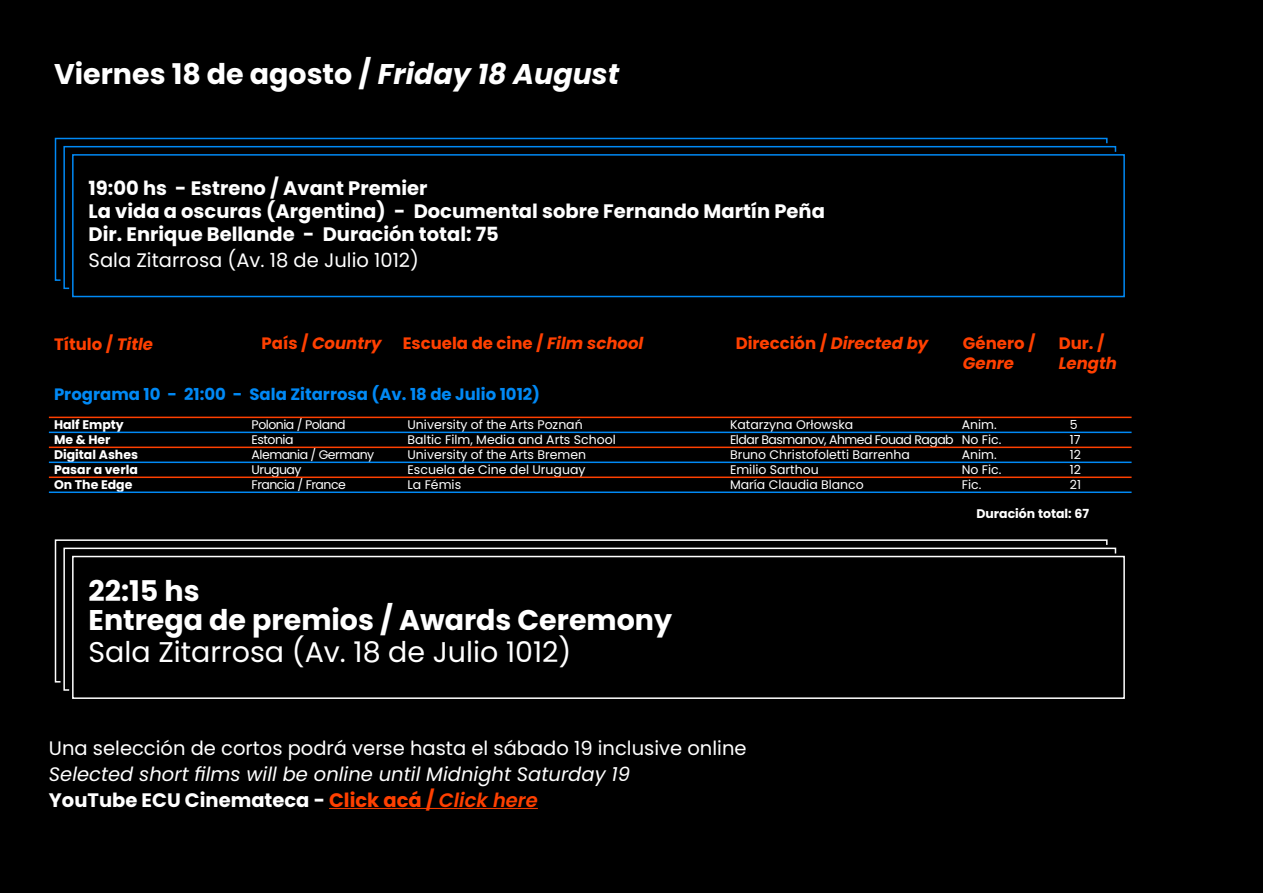
<style>
.page{position:relative;width:1263px;height:893px;background:#000}
.page>*{position:absolute;margin:0;border:0;box-sizing:border-box;transform-origin:0 0}
.t1{font:700 28.5px/28.8px "Poppins";color:#fff}
.t2{font:28.5px "Poppins";color:#fff}
.t3{font:700 19.5px/22.8px "Poppins";color:#fff}
.t4{font:italic 19.5px/25.8px "Poppins";color:#fff}
.t5{font:19.5px "Poppins";color:#fff}
.t6{font:700 16.5px "Poppins";color:#ff4000}
.t7{font:700 16.5px "Poppins";color:#0089f5}
.t8{font:italic 700 16.5px "Poppins";color:#ff4000}
.t9{font:12.45px/15px "Poppins";color:#fff}
.t10{font:700 12.45px/15px "Poppins";color:#fff}
.t11{font:12.45px/15px "Poppins";letter-spacing:-.04em;color:#fff}
.s1{font-style:italic}
.s2{font-style:normal}
.s3{font-weight:700;font-style:normal}
.s4{font-weight:700;font-style:normal;color:#ff4000}
.s5{font-weight:600;color:#ff4000}
</style>
<div class="page">
<hr style="left:329px;top:808px;width:209px;height:1px;background:#ff4000">
<hr style="left:49px;top:417px;width:1082px;height:1px;background:#ff4000">
<hr style="left:49px;top:432px;width:1082px;height:1px;background:#0089f5">
<hr style="left:49px;top:462px;width:1082px;height:1px;background:#0089f5">
<hr style="left:49px;top:491px;width:1082px;height:2px;background:#0089f5">
<hr style="left:49px;top:447px;width:1082px;height:1px;background:#ff4000">
<hr style="left:49px;top:477px;width:1082px;height:1px;background:#ff4000">
<svg style="left:54px;top:137px;width:1071px;height:161px"></svg>
<svg style="left:54px;top:539px;width:1071px;height:160px"></svg>
<h1 class="t1" style="left:54px;top:60px;width:567px">Viernes 18 de agosto / <span class="s1">Friday 18 August</span></h1>
<h2 class="t3" style="left:89px;top:177px;width:738px">19:00 hs - Estreno / Avant Premier<br>La vida a oscuras (Argentina) - Documental sobre Fernando Martín Peña<br>Dir. Enrique Bellande - Duración total: 75</h2>
<h2 class="t5" style="left:89px;top:249px;width:332px">Sala Zitarrosa (Av. 18 de Julio 1012)</h2>
<h3 class="t6" style="left:54px;top:334px;width:101px">Título / <span class="s1">Title</span></h3>
<h3 class="t8" style="left:262px;top:334px;width:121px"><span class="s2">País /</span> Country</h3>
<h3 class="t6" style="left:403px;top:334px;width:242px">Escuela de cine / <span class="s1">Film school</span></h3>
<h3 class="t6" style="left:736px;top:334px;width:194px">Dirección / <span class="s1">Directed by</span></h3>
<h3 class="t6" style="left:963px;top:334px;width:74px">Género /</h3>
<h3 class="t8" style="left:963px;top:354px;width:53px">Genre</h3>
<h3 class="t6" style="left:1059px;top:334px;width:47px">Dur. /</h3>
<h3 class="t8" style="left:1059px;top:354px;width:60px">Length</h3>
<h3 class="t7" style="left:54px;top:385px;width:488px">Programa 10 - 21:00 - Sala Zitarrosa (Av. 18 de Julio 1012)</h3>
<p class="t10" style="left:54px;top:417px;width:86px">Half Empty<br>Me &amp; Her<br>Digital Ashes<br>Pasar a verla<br>On The Edge</p>
<p class="t11" style="left:252px;top:417px;width:124px">Polonia / Poland<br>Estonia<br>Alemania / Germany<br>Uruguay<br>Francia / France</p>
<p class="t9" style="left:962px;top:417px;width:41px">Anim.<br>No Fic.<br>Anim.<br>No Fic.<br>Fic.</p>
<p class="t9" style="left:1070px;top:417px;width:13px">5<br>17<br>12<br>12<br>21</p>
<p class="t9" style="left:407px;top:417px;width:210px">University of the Arts Poznań<br>Baltic Film, Media and Arts School<br>University of the Arts Bremen<br>Escuela de Cine del Uruguay<br>La Fémis</p>
<p class="t9" style="left:730px;top:417px;width:225px">Katarzyna Orłowska<br>Eldar Basmanov, Ahmed Fouad Ragab<br>Bruno Christofoletti Barrenha<br>Emilio Sarthou<br>María Claudia Blanco</p>
<h1 class="t1" style="left:89px;top:577px;width:585px">22:15 hs<br>Entrega de premios / Awards Ceremony</h1>
<h1 class="t2" style="left:89px;top:635px;width:484px">Sala Zitarrosa (Av. 18 de Julio 1012)</h1>
<h2 class="t5" style="left:49px;top:737px;width:699px">Una selección de cortos podrá verse hasta el sábado 19 inclusive online</h2>
<h2 class="t4" style="left:49px;top:761px;width:583px">Selected short films will be online until Midnight Saturday 19<br><span class="s3">YouTube ECU Cinemateca -</span> <span class="s4">Click acá /</span> <span class="s5">Click here</span></h2>
<p class="t10" style="left:976px;top:506px;width:114px">Duración total: 67</p>
</div>
